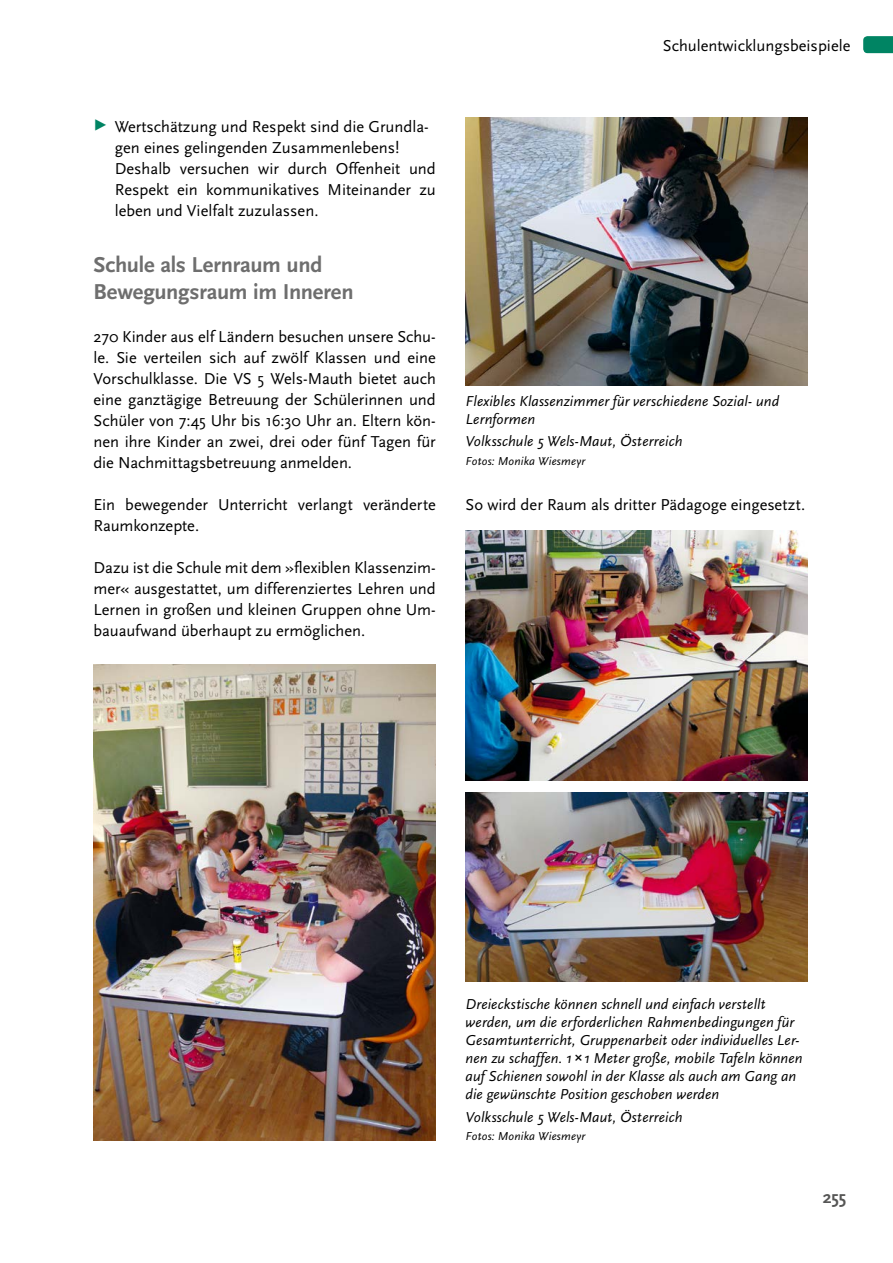
<style>
.page{position:relative;width:893px;height:1263px;background:#fff}
.page>*{position:absolute;margin:0;border:0;box-sizing:border-box;transform-origin:0 0}
.Hauptteil_Ueberschrift_U4{font:700 22.5px/27px "Scala Sans";letter-spacing:-.01em;color:#6e6e6e}
.t1{font:700 18px "Scala Sans";color:#565655}
.Hauptteil_Grundtext_GT_stumpf_LZ_vor{font:16.5px/21px "Scala Sans";color:#000;text-align:justify}
.Hauptteil_Aufzaehlung_Aufz_1_Folge{font:16.5px/21px "Scala Sans";color:#000;text-align:justify}
.t2{font:italic 15px/18px "Scala Sans";letter-spacing:.005em;color:#000}
.t3{font:italic 12px "Scala Sans";letter-spacing:.015em;color:#000}
.s1{font-size:22.5px;color:#008463}
.s2{font-family:"Arial"}
</style>
<div class="page">
<svg style="left:863px;top:36px;width:30px;height:17px"></svg>
<img style="left:94px;top:664px;width:342px;height:476px">
<img style="left:466px;top:117px;width:342px;height:269px">
<img style="left:466px;top:531px;width:342px;height:250px">
<img style="left:466px;top:792px;width:342px;height:189px">
<p class="Hauptteil_Grundtext_GT_stumpf_LZ_vor" style="left:94px;top:116px;width:337px;text-align:center"><span class="s1">Ω</span> Wertschätzung und Respekt sind die Grundla&shy;gen eines gelingenden Zusammenlebens!</p>
<p class="Hauptteil_Aufzaehlung_Aufz_1_Folge" style="left:115px;top:158px;width:323px">Deshalb versuchen wir durch Offenheit und Respekt ein kommunikatives Miteinander zu leben und Vielfalt zuzulassen.</p>
<p class="Hauptteil_Ueberschrift_U4" style="left:94px;top:252px;width:262px">Schule als Lernraum und<br>Bewegungsraum im Inneren</p>
<p class="Hauptteil_Grundtext_GT_stumpf_LZ_vor" style="left:94px;top:326px;width:344px">270 Kinder aus elf Ländern besuchen unsere Schu&shy;le. Sie verteilen sich auf zwölf Klassen und eine Vorschulklasse. Die VS 5 Wels-Mauth bietet auch eine ganztägige Betreuung der Schülerinnen und Schüler von 7:45 Uhr bis 16:30 Uhr an. Eltern kön&shy;nen ihre Kinder an zwei, drei oder fünf Tagen für die Nachmittagsbetreuung anmelden.</p>
<p class="Hauptteil_Grundtext_GT_stumpf_LZ_vor" style="left:94px;top:494px;width:344px">Ein bewegender Unterricht verlangt veränderte<br>Raumkonzepte.</p>
<p class="Hauptteil_Grundtext_GT_stumpf_LZ_vor" style="left:94px;top:557px;width:344px">Dazu ist die Schule mit dem »flexiblen Klassenzim&shy;mer« ausgestattet, um differenziertes Lehren und Lernen in großen und kleinen Gruppen ohne Um&shy;bauaufwand überhaupt zu ermöglichen.</p>
<p class="Hauptteil_Grundtext_GT_stumpf_LZ_vor" style="left:663px;top:35px;width:189px">Schulentwicklungsbeispiele</p>
<p class="t2" style="left:466px;top:392px;width:315px">Flexibles Klassenzimmer für verschiedene Sozial- und<br>Lernformen</p>
<p class="t2" style="left:466px;top:432px;width:218px">Volksschule 5 Wels-Maut, Österreich</p>
<p class="t3" style="left:466px;top:454px;width:121px">Fotos: Monika Wiesmeyr</p>
<p class="Hauptteil_Grundtext_GT_stumpf_LZ_vor" style="left:466px;top:494px;width:341px">So wird der Raum als dritter Pädagoge eingesetzt.</p>
<p class="t2" style="left:466px;top:996px;width:338px">Dreieckstische können schnell und einfach verstellt werden, um die erforderlichen Rahmenbedingungen für Gesamtunterricht, Gruppenarbeit oder individuelles Ler&shy;nen zu schaffen. 1<span class="s2">×</span>1 Meter große, mobile Tafeln können auf Schienen sowohl in der Klasse als auch am Gang an die gewünschte Position geschoben werden</p>
<p class="t2" style="left:466px;top:1108px;width:218px">Volksschule 5 Wels-Maut, Österreich</p>
<p class="t3" style="left:466px;top:1130px;width:121px">Fotos: Monika Wiesmeyr</p>
<p class="t1" style="left:823px;top:1187px;width:25px">255</p>
</div>
